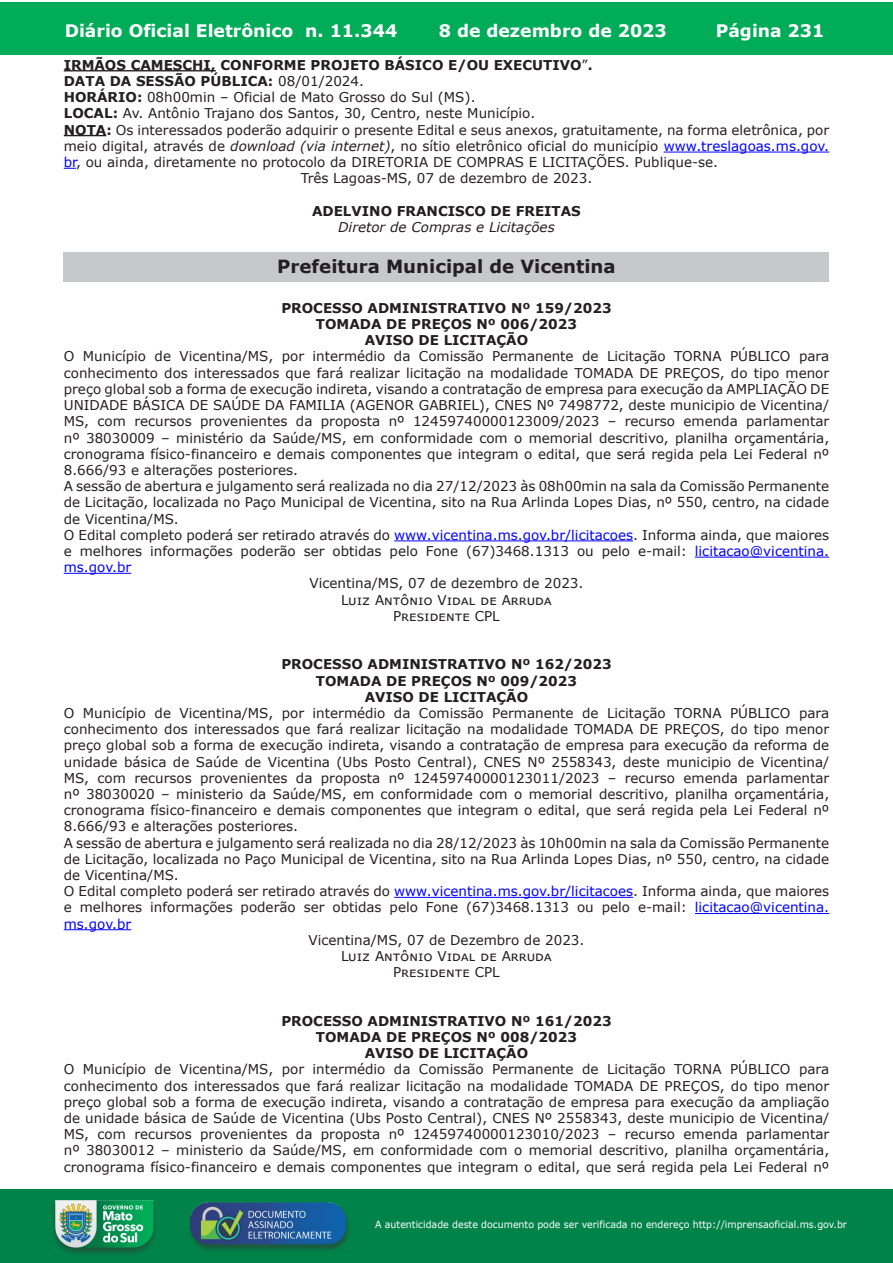
<style>
.page{position:relative;width:893px;height:1263px;background:#fff}
.page>*{position:absolute;margin:0;border:0;box-sizing:border-box;transform-origin:0 0}
.t1{font:700 18.15px "Verdana";color:#231f20}
.t2{font:700 17.25px "Verdana";color:#fff}
.t3{font:13.5px/16.2px "Verdana";color:#231f20}
.t4{font:700 13.5px/16.2px "Verdana";color:#231f20;text-align:center}
.t5{font:italic 13.5px "Verdana";color:#231f20}
.t6{font:9.9px "Verdana";color:#fff;scale:.95 1}
.s1{font-weight:400}
.s2{font-weight:700}
.s3{font-style:italic}
.s4{color:#00f}
</style>
<div class="page">
<div style="left:0;top:2px;width:893px;height:53px;background:#00ac57"></div>
<div style="left:1px;top:1189px;width:892px;height:74px;background:#008349"></div>
<img style="left:49px;top:1198px;width:111px;height:61px">
<img style="left:185px;top:1201px;width:168px;height:54px">
<hr style="left:64px;top:70px;width:152px;height:1px;background:#231f20">
<hr style="left:64px;top:135px;width:42px;height:1px;background:#231f20">
<hr style="left:664px;top:152px;width:165px;height:1px;background:#00f">
<svg style="left:64px;top:168px;width:12px;height:1px"></svg>
<hr style="left:394px;top:540px;width:239px;height:1px;background:#00f">
<hr style="left:695px;top:557px;width:134px;height:1px;background:#00f">
<hr style="left:64px;top:573px;width:67px;height:1px;background:#00f">
<hr style="left:394px;top:897px;width:239px;height:1px;background:#00f">
<hr style="left:695px;top:913px;width:134px;height:1px;background:#00f">
<hr style="left:64px;top:929px;width:67px;height:1px;background:#00f">
<div style="left:64px;top:252px;width:765px;height:30px;background:#c7c8ca"></div>
<p class="t2" style="left:65px;top:18px;width:334px">Diário Oficial Eletrônico n. 11.344</p>
<p class="t2" style="left:439px;top:18px;width:229px">8 de dezembro de 2023</p>
<p class="t2" style="left:716px;top:18px;width:110px">Página 231</p>
<p class="t4" style="left:64px;top:57px;width:530px">IRMÃOS CAMESCHI, CONFORME PROJETO BÁSICO E/OU EXECUTIVO<span class="s1">”</span>.</p>
<p class="t4" style="left:64px;top:73px;width:302px">DATA DA SESSÃO PÚBLICA: <span class="s1">08/01/2024.</span></p>
<p class="t3" style="left:64px;top:89px;width:413px"><span class="s2">HORÁRIO:</span> 08h00min – Oficial de Mato Grosso do Sul (MS).</p>
<p class="t3" style="left:64px;top:105px;width:473px"><span class="s2">LOCAL:</span> Av. Antônio Trajano dos Santos, 30, Centro, neste Município.</p>
<p class="t3" style="left:64px;top:122px;width:767px"><span class="s2">NOTA:</span> Os interessados poderão adquirir o presente Edital e seus anexos, gratuitamente, na forma eletrônica, por</p>
<p class="t3" style="left:64px;top:138px;width:767px">meio digital, através de <span class="s3">download (via internet)</span>, no sítio eletrônico oficial do município <span class="s4">www.treslagoas.ms.gov.</span></p>
<p class="t3" style="left:64px;top:154px;width:656px"><span class="s4">br</span>, ou ainda, diretamente no protocolo da DIRETORIA DE COMPRAS E LICITAÇÕES. Publique-se.</p>
<p class="t3" style="left:301px;top:170px;width:293px">Três Lagoas-MS, 07 de dezembro de 2023.</p>
<p class="t4" style="left:312px;top:202px;width:270px">ADELVINO FRANCISCO DE FREITAS</p>
<p class="t5" style="left:338px;top:218px;width:218px">Diretor de Compras e Licitações</p>
<h1 class="t1" style="left:277px;top:254px;width:340px">Prefeitura Municipal de Vicentina</h1>
<p class="t4" style="left:281px;top:300px;width:332px">PROCESSO ADMINISTRATIVO Nº 159/2023<br>TOMADA DE PREÇOS Nº 006/2023<br>AVISO DE LICITAÇÃO</p>
<p class="t3" style="left:64px;top:348px;width:767px">O Município de Vicentina/MS, por intermédio da Comissão Permanente de Licitação TORNA PÚBLICO para conhecimento dos interessados que fará realizar licitação na modalidade TOMADA DE PREÇOS, do tipo menor preço global sob a forma de execução indireta, visando a contratação de empresa para execução da AMPLIAÇÃO DE UNIDADE BÁSICA DE SAÚDE DA FAMILIA (AGENOR GABRIEL), CNES Nº 7498772, deste municipio de Vicentina/ MS, com recursos provenientes da proposta nº 12459740000123009/2023 – recurso emenda parlamentar nº 38030009 – ministério da Saúde/MS, em conformidade com o memorial descritivo, planilha orçamentária, cronograma físico-financeiro e demais componentes que integram o edital, que será regida pela Lei Federal nº 8.666/93 e alterações posteriores.<br>A sessão de abertura e julgamento será realizada no dia 27/12/2023 às 08h00min na sala da Comissão Permanente de Licitação, localizada no Paço Municipal de Vicentina, sito na Rua Arlinda Lopes Dias, nº 550, centro, na cidade de Vicentina/MS.<br>O Edital completo poderá ser retirado através do <span class="s4">www.vicentina.ms.gov.br/licitacoes</span>. Informa ainda, que maiores e melhores informações poderão ser obtidas pelo Fone (67)3468.1313 ou pelo e-mail: <span class="s4">licitacao@vicentina. ms.gov.br</span></p>
<p class="t3" style="left:310px;top:575px;width:275px;text-align:center">Vicentina/MS, 07 de dezembro de 2023.<br>Luiz Antônio Vidal de Arruda<br>Presidente CPL</p>
<p class="t4" style="left:281px;top:656px;width:332px">PROCESSO ADMINISTRATIVO Nº 162/2023<br>TOMADA DE PREÇOS Nº 009/2023<br>AVISO DE LICITAÇÃO</p>
<p class="t3" style="left:64px;top:705px;width:767px">O Município de Vicentina/MS, por intermédio da Comissão Permanente de Licitação TORNA PÚBLICO para conhecimento dos interessados que fará realizar licitação na modalidade TOMADA DE PREÇOS, do tipo menor preço global sob a forma de execução indireta, visando a contratação de empresa para execução da reforma de unidade básica de Saúde de Vicentina (Ubs Posto Central), CNES Nº 2558343, deste municipio de Vicentina/ MS, com recursos provenientes da proposta nº 12459740000123011/2023 – recurso emenda parlamentar nº 38030020 – ministerio da Saúde/MS, em conformidade com o memorial descritivo, planilha orçamentária, cronograma físico-financeiro e demais componentes que integram o edital, que será regida pela Lei Federal nº 8.666/93 e alterações posteriores.<br>A sessão de abertura e julgamento será realizada no dia 28/12/2023 às 10h00min na sala da Comissão Permanente de Licitação, localizada no Paço Municipal de Vicentina, sito na Rua Arlinda Lopes Dias, nº 550, centro, na cidade de Vicentina/MS.<br>O Edital completo poderá ser retirado através do <span class="s4">www.vicentina.ms.gov.br/licitacoes</span>. Informa ainda, que maiores e melhores informações poderão ser obtidas pelo Fone (67)3468.1313 ou pelo e-mail: <span class="s4">licitacao@vicentina. ms.gov.br</span></p>
<p class="t3" style="left:309px;top:932px;width:277px;text-align:center">Vicentina/MS, 07 de Dezembro de 2023.<br>Luiz Antônio Vidal de Arruda<br>Presidente CPL</p>
<p class="t4" style="left:281px;top:1012px;width:332px">PROCESSO ADMINISTRATIVO Nº 161/2023<br>TOMADA DE PREÇOS Nº 008/2023<br>AVISO DE LICITAÇÃO</p>
<p class="t3" style="left:64px;top:1061px;width:767px;text-align:justify">O Município de Vicentina/MS, por intermédio da Comissão Permanente de Licitação TORNA PÚBLICO para conhecimento dos interessados que fará realizar licitação na modalidade TOMADA DE PREÇOS, do tipo menor preço global sob a forma de execução indireta, visando a contratação de empresa para execução da ampliação de unidade básica de Saúde de Vicentina (Ubs Posto Central), CNES Nº 2558343, deste municipio de Vicentina/ MS, com recursos provenientes da proposta nº 12459740000123010/2023 – recurso emenda parlamentar nº 38030012 – ministerio da Saúde/MS, em conformidade com o memorial descritivo, planilha orçamentária, cronograma físico-financeiro e demais componentes que integram o edital, que será regida pela Lei Federal nº</p>
<p class="t6" style="left:375px;top:1218px;width:498px">A autenticidade deste documento pode ser verificada no endereço http://imprensaoficial.ms.gov.br</p>
</div>
